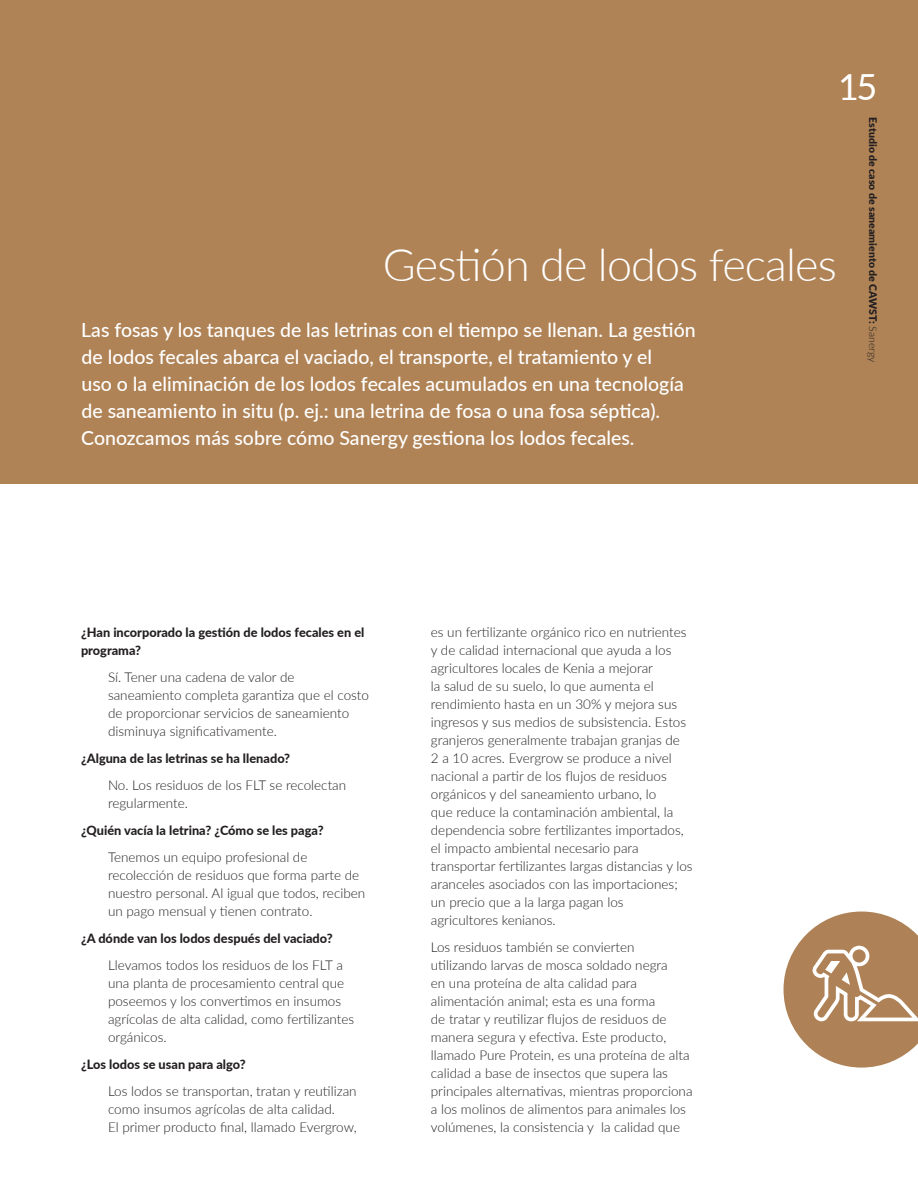
<style>
.page{position:relative;width:918px;height:1188px;background:#fff}
.page>*{position:absolute;margin:0;border:0;box-sizing:border-box;transform-origin:0 0}
.t1{font:300 45px "Lato";letter-spacing:-.02em;color:#fff}
.t2{font:36px "Lato";color:#fff}
.t3{font:500 19.5px/27px "Lato";color:#fff}
.t4{font:300 13.5px/18px "Lato";color:#231f20}
.t5{font:800 12.75px/18px "Lato";color:#231f20}
.t6{font:900 10.5px "Lato";color:#231f20}
.s1{font-weight:300}
</style>
<div class="page">
<div style="left:0;top:0;width:918px;height:484px;background:#b08356"></div>
<svg style="left:784px;top:912px;width:134px;height:156px"></svg>
<h2 class="t2" style="left:838px;top:61px;width:41px">15</h2>
<p class="t6" style="left:881px;top:117px;width:246px;rotate:90deg">Estudio de caso de saneamiento de CAWST: <span class="s1">Sanergy</span></p>
<h1 class="t1" style="left:383px;top:234px;width:455px">Gestión de lodos fecales</h1>
<p class="t3" style="left:81px;top:316px;width:616px">Las fosas y los tanques de las letrinas con el tiempo se llenan. La gestión de lodos fecales abarca el vaciado, el transporte, el tratamiento y el<br>uso o la eliminación de los lodos fecales acumulados en una tecnología de saneamiento in situ (p. ej.: una letrina de fosa o una fosa séptica).<br>Conozcamos más sobre cómo Sanergy gestiona los lodos fecales.</p>
<p class="t5" style="left:81px;top:622px;width:285px">¿Han incorporado la gestión de lodos fecales en el programa?</p>
<p class="t4" style="left:108px;top:667px;width:263px">Sí. Tener una cadena de valor de saneamiento completa garantiza que el costo de proporcionar servicios de saneamiento disminuya significativamente.</p>
<p class="t5" style="left:81px;top:748px;width:211px">¿Alguna de las letrinas se ha llenado?</p>
<p class="t4" style="left:108px;top:775px;width:240px">No. Los residuos de los FLT se recolectan regularmente.</p>
<p class="t5" style="left:81px;top:820px;width:244px">¿Quién vacía la letrina? ¿Cómo se les paga?</p>
<p class="t4" style="left:108px;top:847px;width:259px">Tenemos un equipo profesional de recolección de residuos que forma parte de nuestro personal. Al igual que todos, reciben un pago mensual y tienen contrato.</p>
<p class="t5" style="left:81px;top:928px;width:253px">¿A dónde van los lodos después del vaciado?</p>
<p class="t4" style="left:108px;top:955px;width:248px">Llevamos todos los residuos de los FLT a una planta de procesamiento central que poseemos y los convertimos en insumos agrícolas de alta calidad, como fertilizantes orgánicos.</p>
<p class="t5" style="left:81px;top:1054px;width:166px">¿Los lodos se usan para algo?</p>
<p class="t4" style="left:108px;top:1081px;width:250px">Los lodos se transportan, tratan y reutilizan como insumos agrícolas de alta calidad.<br>El primer producto final, llamado Evergrow,</p>
<p class="t4" style="left:431px;top:623px;width:263px">es un fertilizante orgánico rico en nutrientes y de calidad internacional que ayuda a los agricultores locales de Kenia a mejorar<br>la salud de su suelo, lo que aumenta el rendimiento hasta en un 30% y mejora sus ingresos y sus medios de subsistencia. Estos granjeros generalmente trabajan granjas de<br>2 a 10 acres. Evergrow se produce a nivel nacional a partir de los flujos de residuos orgánicos y del saneamiento urbano, lo<br>que reduce la contaminación ambiental, la dependencia sobre fertilizantes importados, el impacto ambiental necesario para transportar fertilizantes largas distancias y los aranceles asociados con las importaciones; un precio que a la larga pagan los agricultores kenianos.</p>
<p class="t4" style="left:431px;top:938px;width:263px">Los residuos también se convierten utilizando larvas de mosca soldado negra<br>en una proteína de alta calidad para alimentación animal; esta es una forma<br>de tratar y reutilizar flujos de residuos de manera segura y efectiva. Este producto, llamado Pure Protein, es una proteína de alta calidad a base de insectos que supera las principales alternativas, mientras proporciona a los molinos de alimentos para animales los volúmenes, la consistencia y la calidad que</p>
</div>
